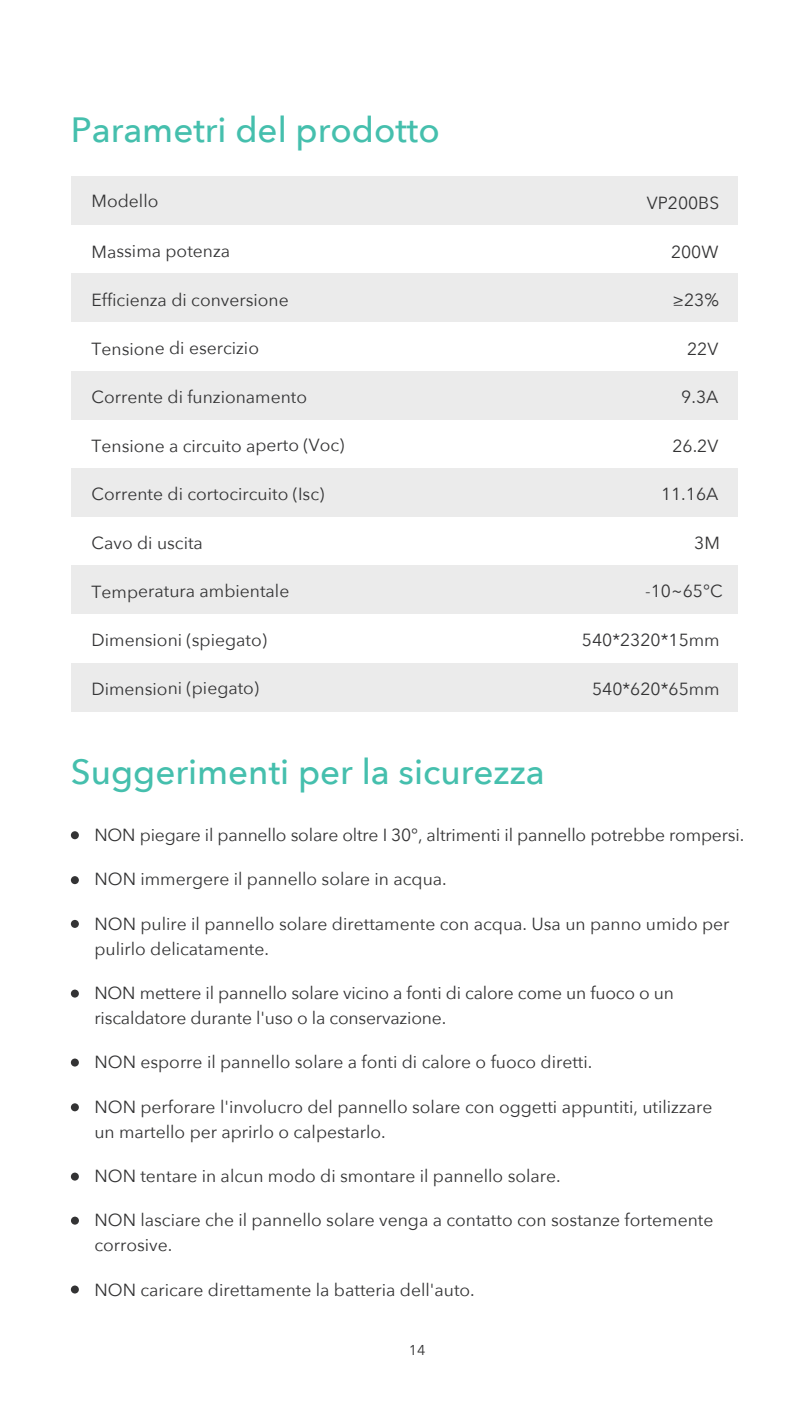
<style>
.page{position:relative;width:808px;height:1418px;background:#fff}
.page>*{position:absolute;margin:0;border:0;box-sizing:border-box;transform-origin:0 0}
.t1{font:500 35px "Avenir Next";color:#45bfad}
.t2{font:17.5px/25px "Avenir Next";color:#333334}
.t3{font:14.25px "Avenir Next";color:#333334}
</style>
<div class="page">
<div style="left:71px;top:273px;width:666px;height:49px;background:#ebebeb"></div>
<div style="left:71px;top:565px;width:666px;height:49px;background:#ebebeb"></div>
<div style="left:71px;top:468px;width:666px;height:49px;background:#ebebeb"></div>
<div style="left:71px;top:371px;width:666px;height:48px;background:#ebebeb"></div>
<div style="left:71px;top:662px;width:666px;height:49px;background:#ebebeb"></div>
<div style="left:71px;top:176px;width:666px;height:49px;background:#ebebeb"></div>
<div style="left:71px;top:831px;width:8px;height:8px;background:#333334;border-radius:50%"></div>
<div style="left:71px;top:876px;width:8px;height:8px;background:#333334;border-radius:50%"></div>
<div style="left:71px;top:919px;width:8px;height:8px;background:#333334;border-radius:50%"></div>
<div style="left:71px;top:989px;width:8px;height:8px;background:#333334;border-radius:50%"></div>
<div style="left:71px;top:1058px;width:8px;height:8px;background:#333334;border-radius:50%"></div>
<div style="left:71px;top:1103px;width:8px;height:8px;background:#333334;border-radius:50%"></div>
<div style="left:71px;top:1172px;width:8px;height:8px;background:#333334;border-radius:50%"></div>
<div style="left:71px;top:1216px;width:8px;height:8px;background:#333334;border-radius:50%"></div>
<div style="left:71px;top:1285px;width:8px;height:8px;background:#333334;border-radius:50%"></div>
<h1 class="t1" style="left:71px;top:100px;width:370px">Parametri del prodotto</h1>
<p class="t2" style="left:92px;top:187px;width:68px">Modello</p>
<p class="t2" style="left:647px;top:190px;width:74px">VP200BS</p>
<p class="t2" style="left:92px;top:238px;width:140px">Massima potenza</p>
<p class="t2" style="left:92px;top:286px;width:199px">Efficienza di conversione</p>
<p class="t2" style="left:92px;top:335px;width:169px">Tensione di esercizio</p>
<p class="t2" style="left:92px;top:383px;width:217px">Corrente di funzionamento</p>
<p class="t2" style="left:92px;top:432px;width:254px">Tensione a circuito aperto (Voc)</p>
<p class="t2" style="left:92px;top:481px;width:234px">Corrente di cortocircuito (Isc)</p>
<p class="t2" style="left:92px;top:529px;width:113px">Cavo di uscita</p>
<p class="t2" style="left:92px;top:578px;width:199px">Temperatura ambientale</p>
<p class="t2" style="left:92px;top:626px;width:177px">Dimensioni (spiegato)</p>
<p class="t2" style="left:92px;top:675px;width:169px">Dimensioni (piegato)</p>
<p class="t2" style="left:671px;top:238px;width:49px">200W</p>
<p class="t2" style="left:672px;top:287px;width:48px">≥23%</p>
<p class="t2" style="left:687px;top:335px;width:33px">22V</p>
<p class="t2" style="left:681px;top:384px;width:39px">9.3A</p>
<p class="t2" style="left:672px;top:432px;width:47px">26.2V</p>
<p class="t2" style="left:661px;top:481px;width:59px">11.16A</p>
<p class="t2" style="left:694px;top:529px;width:27px">3M</p>
<p class="t2" style="left:645px;top:578px;width:79px">-10~65℃</p>
<p class="t2" style="left:582px;top:626px;width:139px">540*2320*15mm</p>
<p class="t2" style="left:592px;top:675px;width:129px">540*620*65mm</p>
<h1 class="t1" style="left:71px;top:741px;width:475px">Suggerimenti per la sicurezza</h1>
<p class="t2" style="left:94px;top:821px;width:651px">NON piegare il pannello solare oltre I 30°, altrimenti il pannello potrebbe rompersi.</p>
<p class="t2" style="left:94px;top:866px;width:354px">NON immergere il pannello solare in acqua.</p>
<p class="t2" style="left:94px;top:910px;width:637px">NON pulire il pannello solare direttamente con acqua. Usa un panno umido per pulirlo delicatamente.</p>
<p class="t2" style="left:94px;top:979px;width:581px">NON mettere il pannello solare vicino a fonti di calore come un fuoco o un riscaldatore durante l'uso o la conservazione.</p>
<p class="t2" style="left:94px;top:1049px;width:499px">NON esporre il pannello solare a fonti di calore o fuoco diretti.</p>
<p class="t2" style="left:94px;top:1093px;width:619px">NON perforare l'involucro del pannello solare con oggetti appuntiti, utilizzare un martello per aprirlo o calpestarlo.</p>
<p class="t2" style="left:94px;top:1162px;width:468px">NON tentare in alcun modo di smontare il pannello solare.</p>
<p class="t2" style="left:94px;top:1207px;width:620px">NON lasciare che il pannello solare venga a contatto con sostanze fortemente corrosive.</p>
<p class="t2" style="left:94px;top:1276px;width:382px">NON caricare direttamente la batteria dell'auto.</p>
<p class="t3" style="left:409px;top:1337px;width:18px">14</p>
</div>
